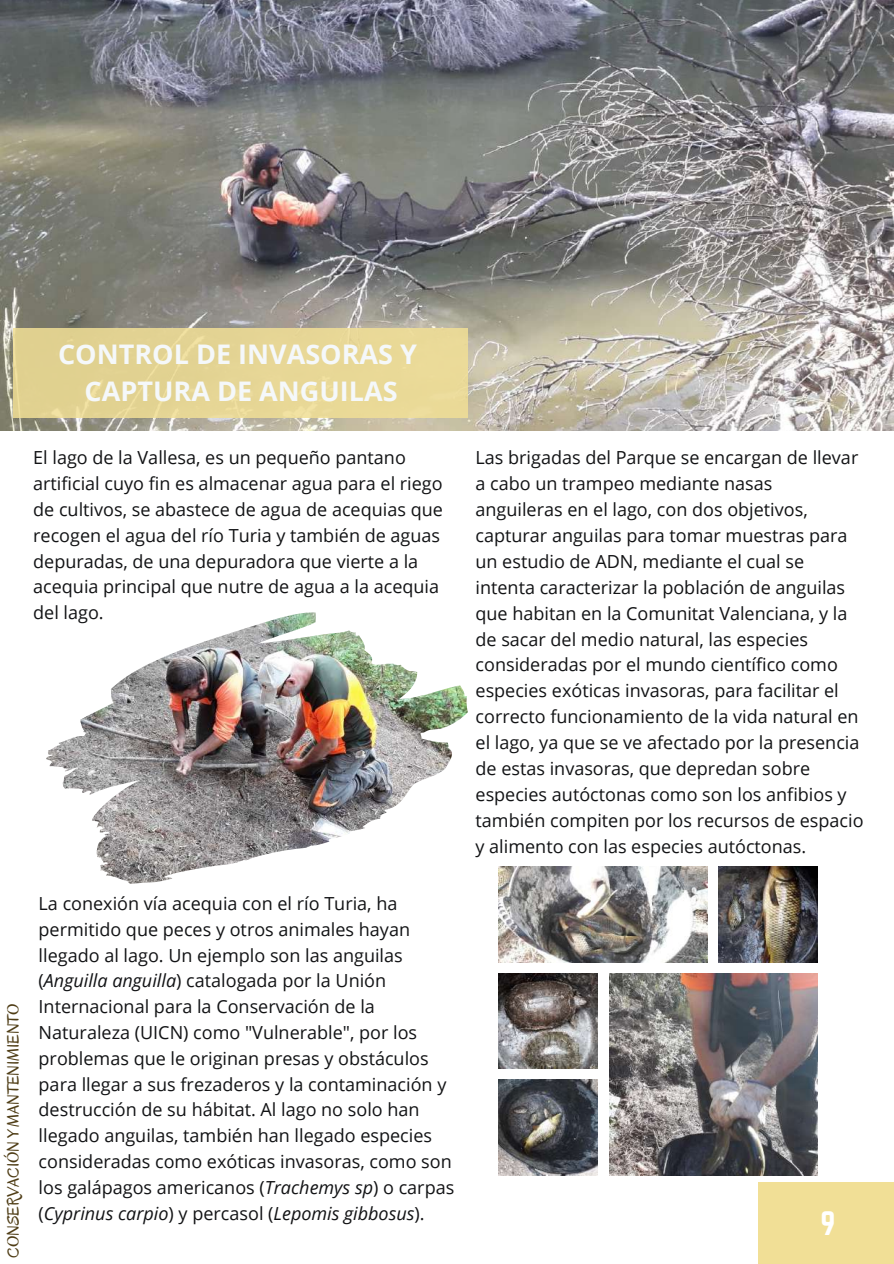
<style>
.page{position:relative;width:894px;height:1264px;background:#fff}
.page>*{position:absolute;margin:0;border:0;box-sizing:border-box;transform-origin:0 0}
.t1{font:29.85px "Norwester";color:#fff}
.t2{font:700 27px/36.8px "Open Sans";color:#f5f8fa;text-align:center}
.t3{font:18px/25.8px "Open Sans";color:#121315}
.t4{font:16.5px "Oregano";color:#4f3d16}
.s1{font-style:italic}
</style>
<div class="page">
<img style="left:0;top:0;width:893px;height:430px">
<div style="left:758px;top:1181px;width:135px;height:82px;background:#f1df96"></div>
<div style="left:439px;top:329px;width:29px;height:89px;background:#eada98"></div>
<div style="left:42px;top:329px;width:397px;height:89px;background:#e6d696"></div>
<div style="left:14px;top:329px;width:28px;height:89px;background:#e0d18f"></div>
<img style="left:46px;top:612px;width:421px;height:271px">
<img style="left:498px;top:866px;width:209px;height:96px">
<img style="left:718px;top:866px;width:99px;height:96px">
<img style="left:498px;top:973px;width:99px;height:95px">
<img style="left:609px;top:973px;width:208px;height:202px">
<img style="left:498px;top:1079px;width:99px;height:96px">
<h2 class="t2" style="left:58px;top:335px;width:360px">CONTROL DE INVASORAS Y<br>CAPTURA DE ANGUILAS</h2>
<p class="t3" style="left:33px;top:444px;width:411px">El lago de la Vallesa, es un pequeño pantano artificial cuyo fin es almacenar agua para el riego de cultivos, se abastece de agua de acequias que recogen el agua del río Turia y también de aguas depuradas, de una depuradora que vierte a la acequia principal que nutre de agua a la acequia del lago.</p>
<p class="t3" style="left:475px;top:444px;width:389px">Las brigadas del Parque se encargan de llevar a cabo un trampeo mediante nasas anguileras en el lago, con dos objetivos, capturar anguilas para tomar muestras para un estudio de ADN, mediante el cual se intenta caracterizar la población de anguilas que habitan en la Comunitat Valenciana, y la de sacar del medio natural, las especies consideradas por el mundo científico como especies exóticas invasoras, para facilitar el correcto funcionamiento de la vida natural en el lago, ya que se ve afectado por la presencia de estas invasoras, que depredan sobre especies autóctonas como son los anfibios y también compiten por los recursos de espacio y alimento con las especies autóctonas.</p>
<p class="t4" style="left:3px;top:1257px;width:256px;rotate:-90deg">CONSERVACIÓN YMANTENIMIENTO</p>
<p class="t3" style="left:39px;top:890px;width:417px">La conexión vía acequia con el río Turia, ha permitido que peces y otros animales hayan llegado al lago. Un ejemplo son las anguilas (<span class="s1">Anguilla anguilla</span>) catalogada por la Unión Internacional para la Conservación de la Naturaleza (UICN) como "Vulnerable", por los problemas que le originan presas y obstáculos para llegar a sus frezaderos y la contaminación y destrucción de su hábitat. Al lago no solo han llegado anguilas, también han llegado especies consideradas como exóticas invasoras, como son los galápagos americanos (<span class="s1">Trachemys sp</span>) o carpas (<span class="s1">Cyprinus carpio</span>) y percasol (<span class="s1">Lepomis gibbosus</span>).</p>
<h1 class="t1" style="left:820px;top:1208px;width:16px">9</h1>
</div>
